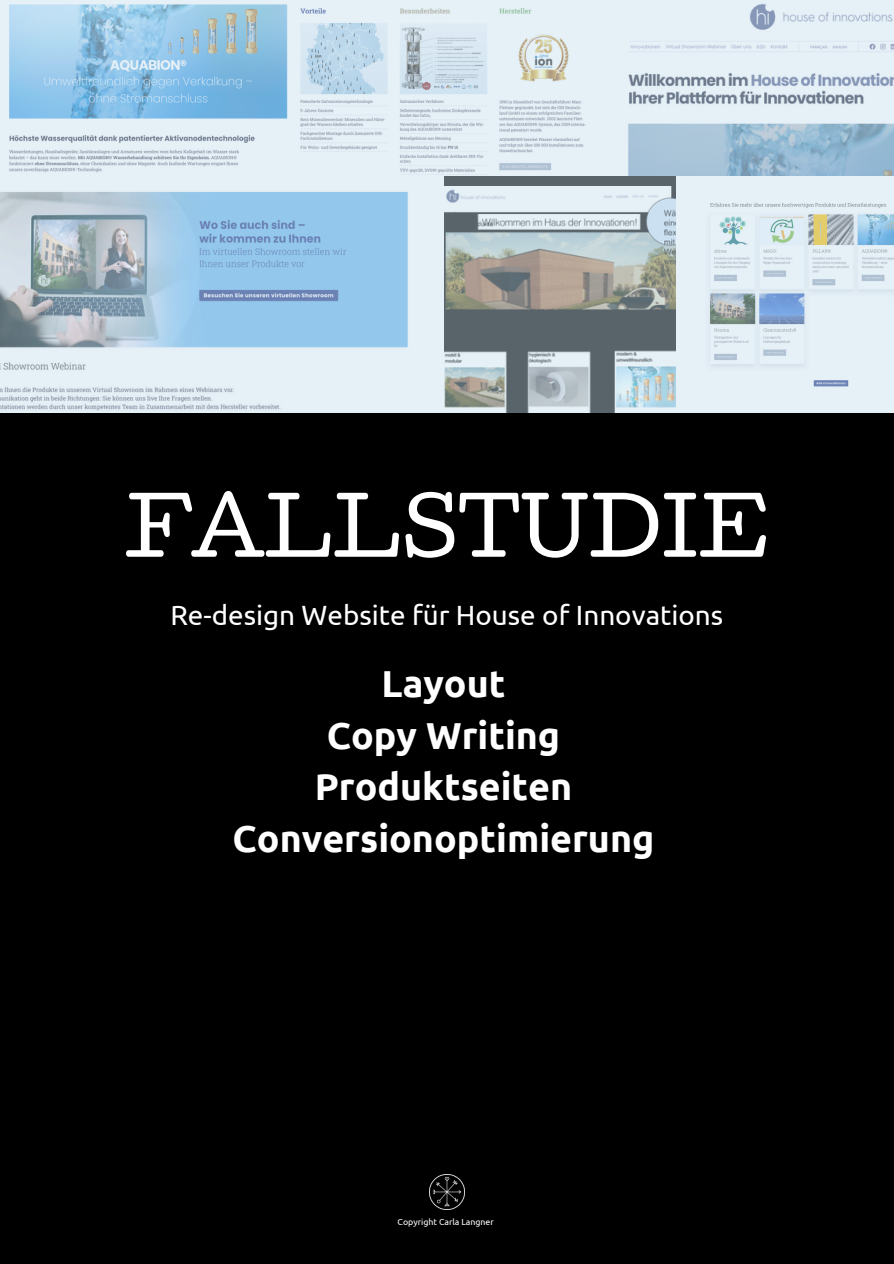
<style>
.page{position:relative;width:894px;height:1264px;background:#fff}
.page>*{position:absolute;margin:0;border:0;box-sizing:border-box;transform-origin:0 0}
.t1{font:76.35px "Cutive";color:#fff}
.t2{font:700 37.5px/51.8px "Ubuntu";color:#fff;text-align:center}
.t3{font:27.75px "Ubuntu";color:#fff}
.t4{font:8.7px "Ubuntu";color:#fff}
</style>
<div class="page">
<div style="left:0;top:0;width:893px;height:1263px;background:#000"></div>
<img style="left:429px;top:1174px;width:35px;height:35px">
<svg style="left:0;top:0;width:893px;height:413px;background:#bed1de"></svg>
<h1 class="t1" style="left:125px;top:502px;width:645px">FALLSTUDIE</h1>
<p class="t3" style="left:170px;top:599px;width:554px">Re-design Website für House of Innovations</p>
<h2 class="t2" style="left:232px;top:657px;width:423px">Layout<br>Copy Writing<br>Produktseiten<br>Conversionoptimierung</h2>
<p class="t4" style="left:397px;top:1216px;width:98px">Copyright Carla Langner</p>
</div>
